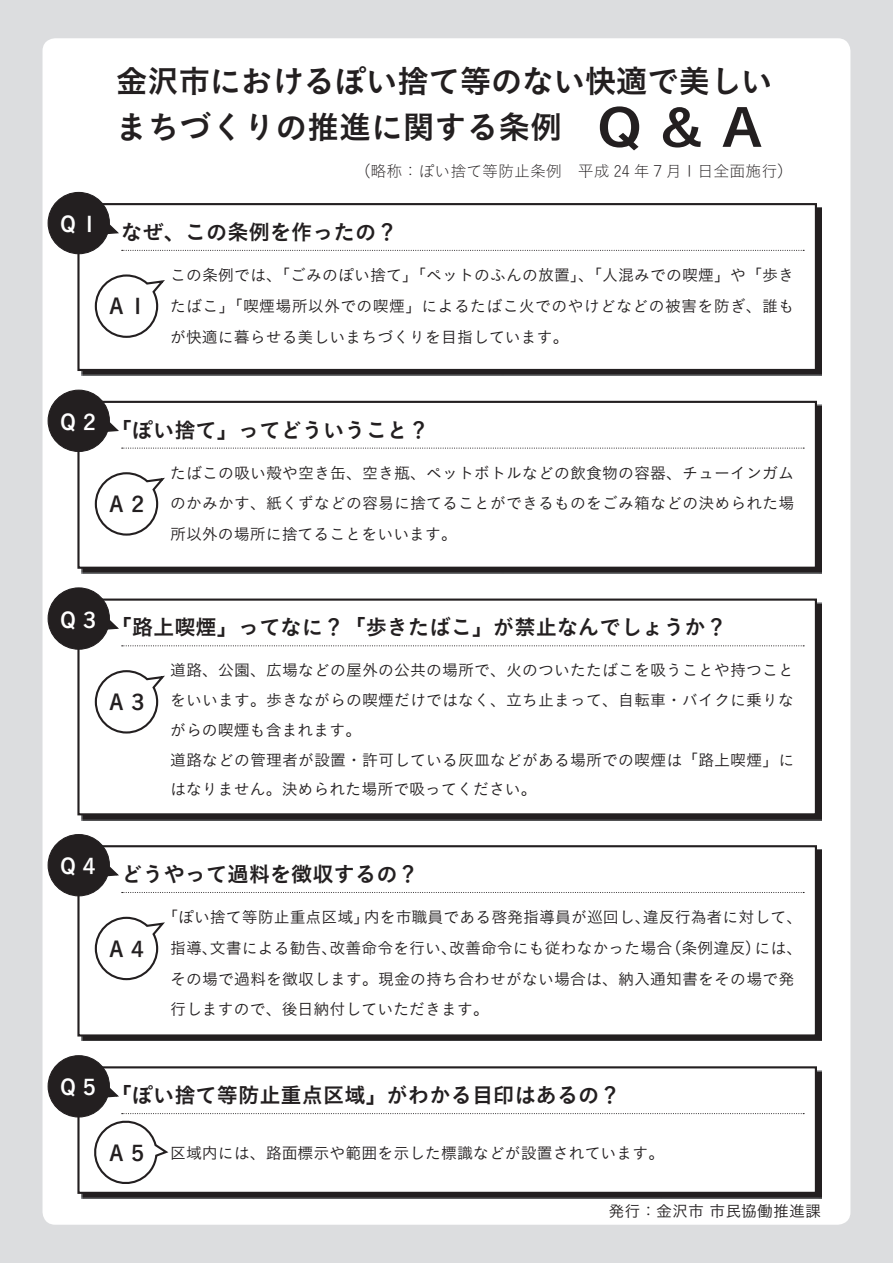
<style>
.page{position:relative;width:893px;height:1263px;background:#dcdddf}
.page>*{position:absolute;margin:0;border:0;box-sizing:border-box;transform-origin:0 0}
.t1{font:51px "Koburina Go Std N W6";color:#231f20;scale:1.2 1}
.t2{font:31.95px "Koburina Go Std N W6";letter-spacing:-.02em;color:#231f20}
.t3{font:31.95px "Koburina Go Std N W6";color:#231f20}
.t4{font:21.3px "Koburina Go Std N W6";color:#231f20}
.t5{font:21.3px "Koburina Go Std N W6";color:#fff}
.t6{font:15.9px/30.8px "Koburina Go Std N W3";color:#231f20;text-align:justify}
.t7{font:15.9px "Koburina Go Std N W1";color:#231f20}
.t8{font:15.9px "Koburina Go Std W3";color:#231f20}
</style>
<div class="page">
<div style="left:43px;top:38px;width:807px;height:1187px;background:#fff;border-radius:13px"></div>
<img style="left:82px;top:207px;width:739px;height:168px">
<div style="left:78px;top:204px;width:738px;height:166px;background:#fff"></div>
<div style="left:77px;top:203px;width:740px;height:168px;border:2px solid #231f20"></div>
<img style="left:82px;top:405px;width:739px;height:168px">
<div style="left:78px;top:402px;width:738px;height:166px;background:#fff"></div>
<div style="left:77px;top:401px;width:740px;height:168px;border:2px solid #231f20"></div>
<img style="left:81px;top:602px;width:741px;height:218px">
<div style="left:78px;top:600px;width:738px;height:214px;background:#fff"></div>
<div style="left:77px;top:598px;width:740px;height:217px;border:2px solid #231f20"></div>
<img style="left:82px;top:849px;width:739px;height:192px">
<div style="left:78px;top:846px;width:738px;height:189px;background:#fff"></div>
<div style="left:77px;top:845px;width:740px;height:191px;border:2px solid #231f20"></div>
<img style="left:82px;top:1070px;width:739px;height:128px">
<div style="left:78px;top:1067px;width:738px;height:126px;background:#fff"></div>
<div style="left:77px;top:1066px;width:740px;height:128px;border:2px solid #231f20"></div>
<svg style="left:94px;top:274px;width:71px;height:64px"></svg>
<svg style="left:94px;top:472px;width:71px;height:64px"></svg>
<svg style="left:94px;top:670px;width:71px;height:64px"></svg>
<svg style="left:94px;top:916px;width:71px;height:65px"></svg>
<svg style="left:122px;top:250px;width:682px;height:1px"></svg>
<svg style="left:122px;top:448px;width:682px;height:1px"></svg>
<svg style="left:122px;top:645px;width:682px;height:1px"></svg>
<svg style="left:122px;top:892px;width:682px;height:1px"></svg>
<svg style="left:89px;top:1113px;width:715px;height:71px"></svg>
<div style="left:48px;top:192px;width:61px;height:62px;background:#231f20;border-radius:50%"></div>
<div style="left:48px;top:192px;width:62px;height:62px;border:1px solid #231f20;border-radius:50%"></div>
<svg style="left:106px;top:220px;width:13px;height:15px"></svg>
<div style="left:48px;top:390px;width:61px;height:61px;background:#231f20;border-radius:50%"></div>
<div style="left:48px;top:390px;width:62px;height:62px;border:1px solid #231f20;border-radius:50%"></div>
<svg style="left:106px;top:418px;width:13px;height:15px"></svg>
<div style="left:48px;top:588px;width:61px;height:61px;background:#231f20;border-radius:50%"></div>
<div style="left:48px;top:587px;width:62px;height:63px;border:1px solid #231f20;border-radius:50%"></div>
<svg style="left:106px;top:615px;width:13px;height:16px"></svg>
<div style="left:48px;top:834px;width:61px;height:62px;background:#231f20;border-radius:50%"></div>
<div style="left:48px;top:834px;width:62px;height:62px;border:1px solid #231f20;border-radius:50%"></div>
<svg style="left:106px;top:862px;width:13px;height:15px"></svg>
<div style="left:48px;top:1056px;width:61px;height:61px;background:#231f20;border-radius:50%"></div>
<div style="left:48px;top:1055px;width:62px;height:62px;border:1px solid #231f20;border-radius:50%"></div>
<svg style="left:106px;top:1083px;width:13px;height:15px"></svg>
<h3 class="t5" style="left:57px;top:208px;width:44px">Ｑ１</h3>
<h2 class="t2" style="left:116px;top:56px;width:658px">金沢市におけるぽい捨て等のない快適で美しい</h2>
<h1 class="t1" style="left:589px;top:88px;width:155px">Ｑ＆Ａ</h1>
<h2 class="t3" style="left:116px;top:103px;width:448px">まちづくりの推進に関する条例</h2>
<p class="t7" style="left:355px;top:159px;width:440px">（略称：ぽい捨て等防止条例　平成 24 年７月 1 日全面施行(</p>
<h3 class="t4" style="left:121px;top:215px;width:278px">なぜ、この条例を作ったの?</h3>
<h3 class="t4" style="left:106px;top:290px;width:44px">Ａ１</h3>
<p class="t6" style="left:170px;top:259px;width:626px">この条例では、「ごみのぽい捨て」「ペットのふんの放置」、「人混みでの喫煙」や「歩きたばこ」「喫煙場所以外での喫煙」によるたばこ火でのやけどなどの被害を防ぎ、誰もが快適に暮らせる美しいまちづくりを目指しています。</p>
<h3 class="t5" style="left:57px;top:405px;width:44px">Ｑ２</h3>
<h3 class="t4" style="left:111px;top:413px;width:320px">「ぽい捨て」ってどういうこと?</h3>
<h3 class="t4" style="left:106px;top:488px;width:44px">Ａ２</h3>
<p class="t6" style="left:170px;top:457px;width:626px">たばこの吸い殻や空き缶、空き瓶、ペットボトルなどの飲食物の容器、チューインガムのかみかす、紙くずなどの容易に捨てることができるものをごみ箱などの決められた場所以外の場所に捨てることをいいます。</p>
<h3 class="t5" style="left:57px;top:603px;width:44px">Ｑ３</h3>
<h3 class="t4" style="left:111px;top:611px;width:618px">「路上喫煙」ってなに？「歩きたばこ」が禁止なんでしょうか?</h3>
<h3 class="t4" style="left:106px;top:685px;width:44px">Ａ３</h3>
<p class="t6" style="left:170px;top:655px;width:626px;line-height:29.7px;text-align:left">道路、公園、広場などの屋外の公共の場所で、火のついたたばこを吸うことや持つことをいいます。歩きながらの喫煙だけではなく、立ち止まって、自転車・バイクに乗りながらの喫煙も含まれます。<br>道路などの管理者が設置・許可している灰皿などがある場所での喫煙は「路上喫煙」にはなりません。決められた場所で吸ってください。</p>
<h3 class="t5" style="left:57px;top:850px;width:44px">Ｑ４</h3>
<h3 class="t4" style="left:121px;top:857px;width:299px">どうやって過料を徴収するの?</h3>
<h3 class="t4" style="left:106px;top:932px;width:44px">Ａ４</h3>
<p class="t6" style="left:162px;top:901px;width:209px">「ぽい捨て等防止重点区域」</p>
<p class="t6" style="left:364px;top:901px;width:289px">内を市職員である啓発指導員が巡回し、</p>
<p class="t6" style="left:643px;top:901px;width:161px">違反行為者に対して、</p>
<p class="t6" style="left:666px;top:932px;width:97px">（条例違反）</p>
<p class="t6" style="left:330px;top:932px;width:129px">改善命令を行い、</p>
<p class="t6" style="left:449px;top:932px;width:225px">改善命令にも従わなかった場合</p>
<p class="t6" style="left:170px;top:932px;width:626px;text-align:left">指導、<br>その場で過料を徴収します。現金の持ち合わせがない場合は、納入通知書をその場で発行しますので、後日納付していただきます。</p>
<p class="t6" style="left:210px;top:932px;width:129px">文書による勧告、</p>
<p class="t6" style="left:754px;top:932px;width:49px">には、</p>
<h3 class="t5" style="left:57px;top:1071px;width:44px">Ｑ５</h3>
<h3 class="t4" style="left:111px;top:1079px;width:512px">「ぽい捨て等防止重点区域」がわかる目印はあるの?</h3>
<h3 class="t4" style="left:106px;top:1136px;width:44px">Ａ５</h3>
<p class="t6" style="left:170px;top:1137px;width:496px">区域内には、路面標示や範囲を示した標識などが設置されています。</p>
<p class="t8" style="left:608px;top:1199px;width:214px">発行：金沢市市民協働推進課</p>
</div>
